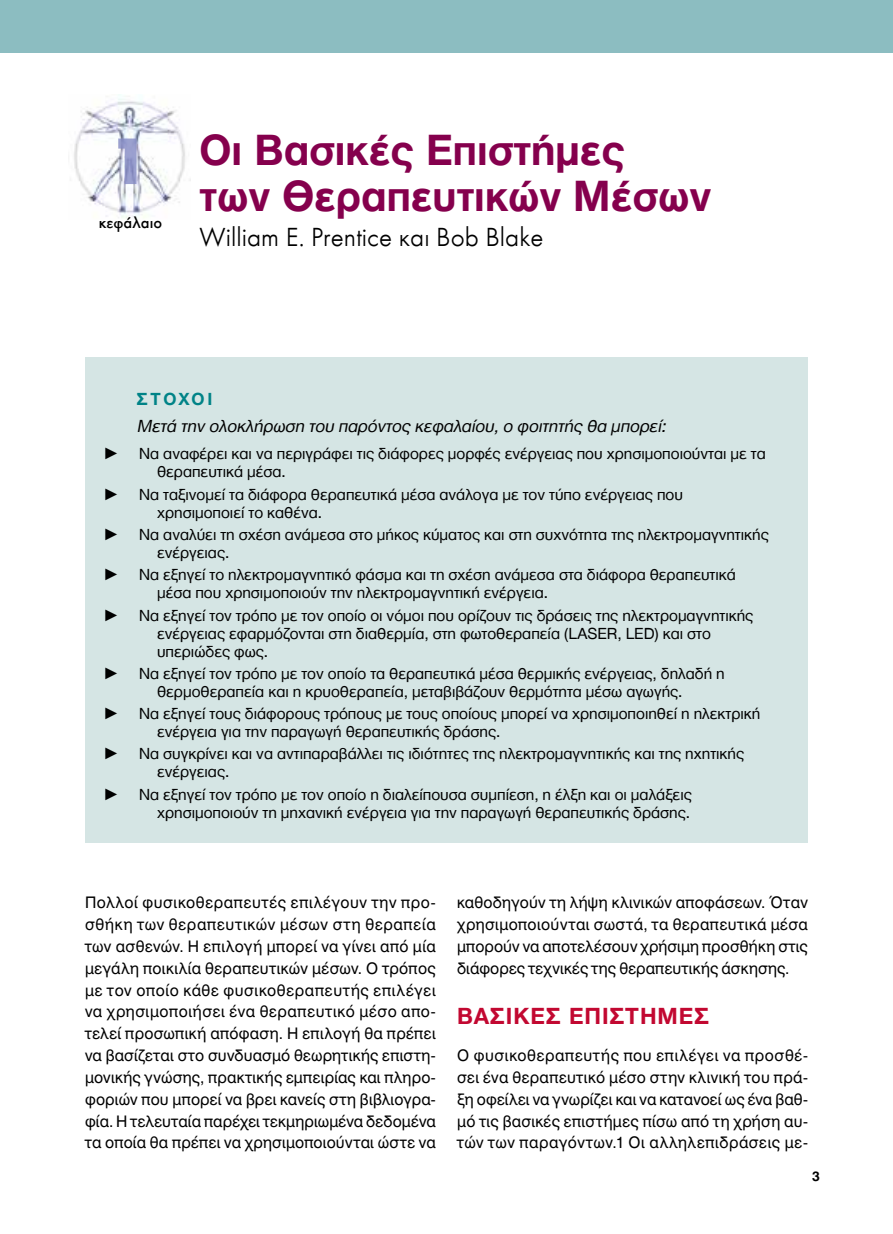
<style>
.page{position:relative;width:893px;height:1234px;background:#fff}
.page>*{position:absolute;margin:0;border:0;box-sizing:border-box;transform-origin:0 0}
.t1{font:700 68.1px "Futura Greek";color:#848ac4}
.t2{font:700 45px/46.5px "CF Helvetica";color:#85004d}
.t3{font:300 27px "Futura Greek";color:#000}
.t4{font:700 24px "CF Helvetica";letter-spacing:.04em;color:#c20831}
.t5{font:italic 18px "CF Helvetica";color:#000}
.t6{font:700 18px "CF Helvetica";letter-spacing:.15em;color:#008387}
.t7{font:16.5px/18px "CF Helvetica";color:#000}
.t8{font:500 16.5px "Futura Greek";color:#000}
.t9{font:15.75px/21.9px "UB Helvetica";letter-spacing:.01em;color:#000;text-align:justify}
.t10{font:13.5px "UB Helvetica Bold";color:#000}
.s1{font-family:"Arial"}
</style>
<div class="page">
<img style="left:74px;top:95px;width:111px;height:124px">
<div style="left:0;top:0;width:893px;height:53px;background:#8cbdc1"></div>
<div style="left:85px;top:357px;width:723px;height:485px;background:#d5e5e4"></div>
<h1 class="t1" style="left:107px;top:121px;width:46px">1</h1>
<p class="t8" style="left:99px;top:213px;width:65px">κεφάλαιο</p>
<h2 class="t2" style="left:200px;top:127px;width:513px">Οι Βασικές Επιστήμες<br>των Θεραπευτικών Μέσων</h2>
<h3 class="t3" style="left:200px;top:223px;width:346px">William E. Prentice και Bob Blake</h3>
<p class="t6" style="left:137px;top:390px;width:77px">ΣΤΟΧΟΙ</p>
<p class="t5" style="left:137px;top:417px;width:534px">Μετά την ολοκλήρωση του παρόντος κεφαλαίου,ο φοιτητής θα μπορεί:</p>
<p class="t7" style="left:157px;top:445px;width:610px;text-indent:-54px"><span class="s1">►</span> Να αναφέρει και να περιγράφει τις διάφορες μορφές ενέργειας που χρησιμοποιούνται με τα θεραπευτικά μέσα.</p>
<p class="t7" style="left:157px;top:485px;width:527px;text-indent:-54px"><span class="s1">►</span> Να ταξινομεί τα διάφορα θεραπευτικά μέσα ανάλογα με τον τύπο ενέργειας που χρησιμοποιεί το καθένα.</p>
<p class="t7" style="left:157px;top:525px;width:613px;text-indent:-54px"><span class="s1">►</span> Να αναλύει τη σχέση ανάμεσα στο μήκος κύματος και στη συχνότητα της ηλεκτρομαγνητικής ενέργειας.</p>
<p class="t7" style="left:157px;top:565px;width:580px;text-indent:-54px"><span class="s1">►</span> Να εξηγεί το ηλεκτρομαγνητικό φάσμα και τη σχέση ανάμεσα στα διάφορα θεραπευτικά μέσα που χρησιμοποιούν την ηλεκτρομαγνητική ενέργεια.</p>
<p class="t7" style="left:157px;top:606px;width:598px;text-indent:-54px"><span class="s1">►</span> Να εξηγεί τον τρόπο με τον οποίο οι νόμοι που ορίζουν τις δράσεις της ηλεκτρομαγνητικής ενέργειας εφαρμόζονται στη διαθερμία, στη φωτοθεραπεία (LASER, LED) και στο υπεριώδες φως.</p>
<p class="t7" style="left:157px;top:664px;width:569px;text-indent:-54px"><span class="s1">►</span> Να εξηγεί τον τρόπο με τον οποίο τα θεραπευτικά μέσα θερμικής ενέργειας, δηλαδή η θερμοθεραπεία και η κρυοθεραπεία, μεταβιβάζουν θερμότητα μέσω αγωγής.</p>
<p class="t7" style="left:157px;top:704px;width:605px;text-indent:-54px"><span class="s1">►</span> Να εξηγεί τους διάφορους τρόπους με τους οποίους μπορεί να χρησιμοποιηθεί η ηλεκτρική ενέργεια για την παραγωγή θεραπευτικής δράσης.</p>
<p class="t7" style="left:157px;top:744px;width:589px;text-indent:-54px"><span class="s1">►</span> Να συγκρίνει και να αντιπαραβάλλει τις ιδιότητες της ηλεκτρομαγνητικής και της ηχητικής ενέργειας.</p>
<p class="t7" style="left:103px;top:785px;width:590px;text-align:right"><span class="s1">►</span> Να εξηγεί τον τρόπο με τον οποίο η διαλείπουσα συμπίεση, η έλξη και οι μαλάξεις χρησιμοποιούν τη μηχανική ενέργεια για την παραγωγή θεραπευτικής δράσης.</p>
<p class="t9" style="left:85px;top:891px;width:352px">Πολλοί φυσικοθεραπευτές επιλέγουν την προ&shy;σθήκη των θεραπευτικών μέσων στη θεραπεία των ασθενών. Η επιλογή μπορεί να γίνει από μία μεγάλη ποικιλία θεραπευτικών μέσων. Ο τρόπος με τον οποίο κάθε φυσικοθεραπευτής επιλέγει να χρησιμοποιήσει ένα θεραπευτικό μέσο απο&shy;τελεί προσωπική απόφαση. Η επιλογή θα πρέπει να βασίζεται στο συνδυασμό θεωρητικής επιστη&shy;μονικής γνώσης, πρακτικής εμπειρίας και πληρο&shy;φοριών που μπορεί να βρει κανείς στη βιβλιογρα&shy;φία. Η τελευταία παρέχει τεκμηριωμένα δεδομένα τα οποία θα πρέπει να χρησιμοποιούνται ώστε να</p>
<p class="t9" style="left:457px;top:891px;width:352px">καθοδηγούν τη λήψη κλινικών αποφάσεων. Όταν χρησιμοποιούνται σωστά, τα θεραπευτικά μέσα μπορούν να αποτελέσουν χρήσιμη προσθήκη στις διάφορες τεχνικές της θεραπευτικής άσκησης.</p>
<h3 class="t4" style="left:457px;top:1002px;width:253px">ΒΑΣΙΚΕΣ ΕΠΙΣΤΗΜΕΣ</h3>
<p class="t9" style="left:457px;top:1044px;width:352px">Ο φυσικοθεραπευτής που επιλέγει να προσθέ&shy;σει ένα θεραπευτικό μέσο στην κλινική του πρά&shy;ξη οφείλει να γνωρίζει και να κατανοεί ως ένα βαθ&shy;μό τις βασικές επιστήμες πίσω από τη χρήση αυ&shy;τών των παραγόντων.1 Οι αλληλεπιδράσεις με-</p>
<p class="t10" style="left:812px;top:1167px;width:9px">3</p>
</div>
